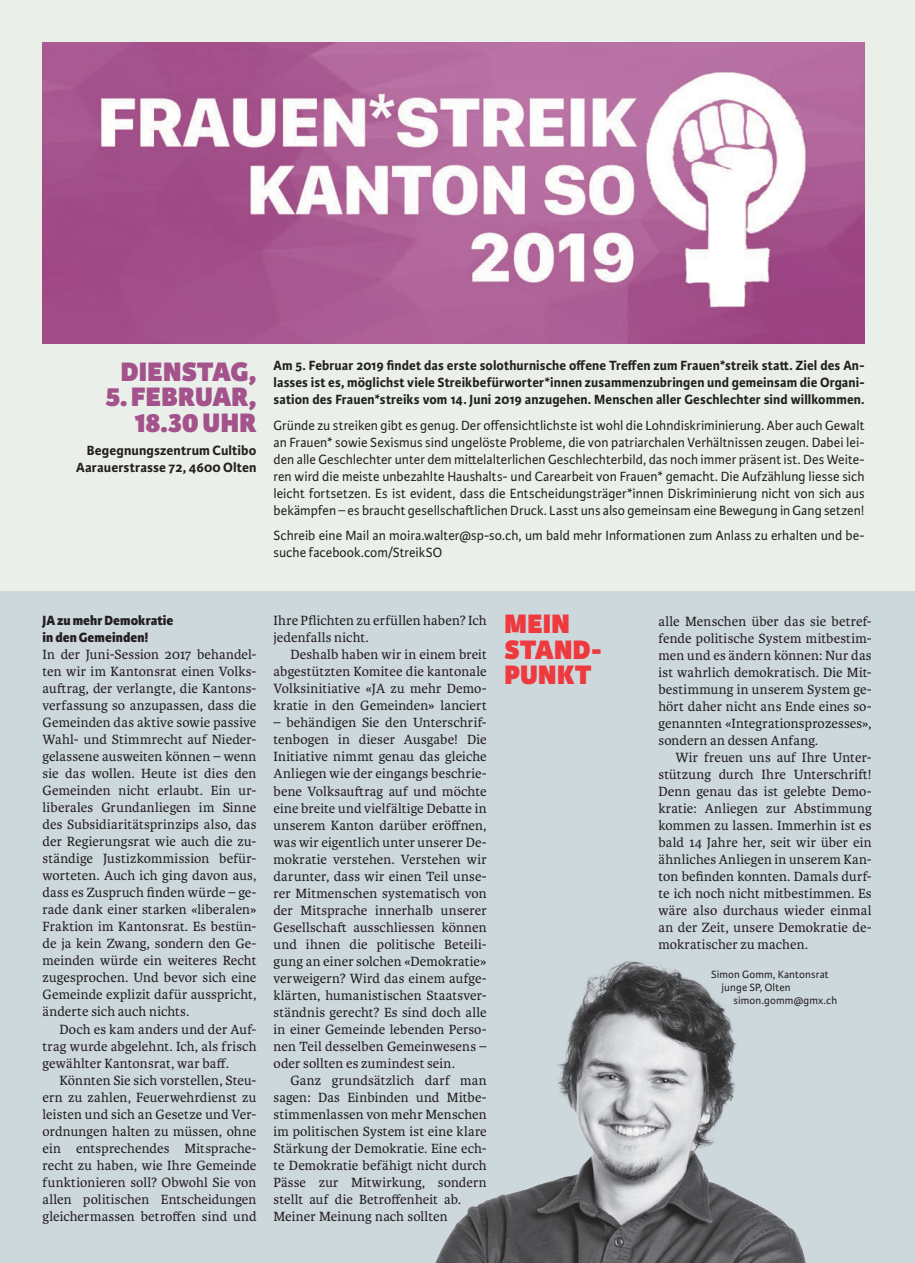
<style>
.page{position:relative;width:915px;height:1263px;background:#fff}
.page>*{position:absolute;margin:0;border:0;box-sizing:border-box;transform-origin:0 0}
.t1{font:800 28.5px/25.5px "Karmina Sans";letter-spacing:.005em;color:#a4528c;text-align:right}
.t2{font:800 28.5px/25.5px "Karmina Sans";letter-spacing:.01em;color:#ee3a3e}
.t3{font:14.25px/17px "Karmina";letter-spacing:.01em;color:#231f20;text-align:justify}
.t4{font:14.25px/17px "Karmina Sans";letter-spacing:.005em;color:#231f20;text-align:justify}
.t5{font:700 14.25px/17px "Karmina Sans";letter-spacing:.01em;color:#231f20;text-align:justify}
.t6{font:800 14.25px/17px "Karmina Sans";letter-spacing:.01em;color:#231f20}
.t7{font:11.25px/12.8px "Karmina Sans";letter-spacing:.01em;color:#231f20}
</style>
<div class="page">
<div style="left:0;top:0;width:914px;height:1263px;background:#eaf0e9"></div>
<div style="left:0;top:591px;width:914px;height:672px;background:#cdd8dd"></div>
<img style="left:435px;top:961px;width:371px;height:302px">
<img style="left:43px;top:43px;width:821px;height:300px">
<h1 class="t1" style="left:121px;top:360px;width:137px">DIENSTAG,</h1>
<h1 class="t1" style="left:105px;top:385px;width:152px">5. FEBRUAR,<br>18.30 UHR</h1>
<p class="t5" style="left:76px;top:442px;width:182px;text-align:right">Begegnungszentrum Cultibo<br>Aarauerstrasse 72, 4600 Olten</p>
<p class="t5" style="left:273px;top:357px;width:592px">Am 5. Februar 2019 findet das erste solothurnische offene Treffen zum Frauen*streik statt. Ziel des An&shy;lasses ist es, möglichst viele Streikbefürworter*innen zusammenzubringen und gemeinsam die Organi&shy;sation des Frauen*streiks vom 14. Juni 2019 anzugehen. Menschen aller Geschlechter sind willkommen.</p>
<p class="t4" style="left:273px;top:417px;width:592px">Gründe zu streiken gibt es genug. Der offensichtlichste ist wohl die Lohndiskriminierung. Aber auch Gewalt an Frauen* sowie Sexismus sind ungelöste Probleme, die von patriarchalen Verhältnissen zeugen. Dabei lei&shy;den alle Geschlechter unter dem mittelalterlichen Geschlechterbild, das noch immer präsent ist. Des Weite&shy;ren wird die meiste unbezahlte Haushalts- und Carearbeit von Frauen* gemacht. Die Aufzählung liesse sich leicht fortsetzen. Es ist evident, dass die Entscheidungsträger*innen Diskriminierung nicht von sich aus bekämpfen – es braucht gesellschaftlichen Druck. Lasst uns also gemeinsam eine Bewegung in Gang setzen!</p>
<p class="t4" style="left:273px;top:527px;width:592px">Schreib eine Mail an moira.walter@sp-so.ch, um bald mehr Informationen zum Anlass zu erhalten und be&shy;suche facebook.com/StreikSO</p>
<p class="t6" style="left:43px;top:612px;width:132px">JA zu mehr Demokratie in den Gemeinden!</p>
<p class="t3" style="left:43px;top:646px;width:215px">In der Juni-Session 2017 behandel&shy;ten wir im Kantonsrat einen Volks&shy;auftrag, der verlangte, die Kantons&shy;verfassung so anzupassen, dass die Gemeinden das aktive sowie passive Wahl- und Stimmrecht auf Nieder&shy;gelassene ausweiten können – wenn sie das wollen. Heute ist dies den Gemeinden nicht erlaubt. Ein ur&shy;liberales Grundanliegen im Sinne des Subsidiaritätsprinzips also, das der Regierungsrat wie auch die zu&shy;ständige Justizkommission befür&shy;worteten. Auch ich ging davon aus, dass es Zuspruch finden würde – ge&shy;rade dank einer starken «liberalen» Fraktion im Kantonsrat. Es bestün&shy;de ja kein Zwang, sondern den Ge&shy;meinden würde ein weiteres Recht zugesprochen. Und bevor sich eine Gemeinde explizit dafür ausspricht, änderte sich auch nichts.</p>
<p class="t3" style="left:43px;top:1020px;width:215px;text-indent:17px">Doch es kam anders und der Auf&shy;trag wurde abgelehnt. Ich, als frisch gewählter Kantonsrat, war baff.</p>
<p class="t3" style="left:43px;top:1072px;width:215px;text-indent:17px">Könnten Sie sich vorstellen, Steu&shy;ern zu zahlen, Feuerwehrdienst zu leisten und sich an Gesetze und Ver&shy;ordnungen halten zu müssen, ohne ein entsprechendes Mitsprache&shy;recht zu haben, wie Ihre Gemeinde funktionieren soll? Obwohl Sie von allen politischen Entscheidungen gleichermassen betroffen sind und</p>
<p class="t3" style="left:273px;top:612px;width:214px">Ihre Pflichten zu erfüllen haben? Ich jedenfalls nicht.</p>
<p class="t3" style="left:273px;top:646px;width:214px;text-indent:17px">Deshalb haben wir in einem breit abgestützten Komitee die kantonale Volksinitiative «JA zu mehr Demo&shy;kratie in den Gemeinden» lanciert</p>
<p class="t3" style="left:273px;top:714px;width:215px">– behändigen Sie den Unterschrif&shy;tenbogen in dieser Ausgabe! Die Initiative nimmt genau das gleiche Anliegen wie der eingangs beschrie&shy;bene Volksauftrag auf und möchte eine breite und vielfältige Debatte in unserem Kanton darüber eröffnen, was wir eigentlich unter unserer De&shy;mokratie verstehen. Verstehen wir darunter, dass wir einen Teil unse&shy;rer Mitmenschen systematisch von der Mitsprache innerhalb unserer Gesellschaft ausschliessen können und ihnen die politische Beteili&shy;gung an einer solchen «Demokratie» verweigern? Wird das einem aufge&shy;klärten, humanistischen Staatsver&shy;ständnis gerecht? Es sind doch alle in einer Gemeinde lebenden Perso&shy;nen Teil desselben Gemeinwesens – oder sollten es zumindest sein.</p>
<p class="t3" style="left:273px;top:1072px;width:215px;text-align:left;text-indent:17px">Ganz grundsätzlich darf man sagen: Das Einbinden und Mitbe&shy;stimmenlassen von mehr Menschen im politischen System ist eine klare<br>Stärkung der Demokratie. Eine ech&shy;te Demokratie befähigt nicht durch<br>Pässe zur Mitwirkung, sondern stellt auf die Betroffenheit ab.<br>Meiner Meinung nach sollten</p>
<h1 class="t2" style="left:504px;top:612px;width:99px">MEIN<br>STAND-<br>PUNKT</h1>
<p class="t3" style="left:658px;top:613px;width:215px">alle Menschen über das sie betref&shy;fende politische System mitbestim&shy;men und es ändern können: Nur das ist wahrlich demokratisch. Die Mit&shy;bestimmung in unserem System ge&shy;hört daher nicht ans Ende eines so&shy;genannten «Integrationsprozesses», sondern an dessen Anfang.</p>
<p class="t3" style="left:658px;top:749px;width:215px;text-indent:17px">Wir freuen uns auf Ihre Unter&shy;stützung durch Ihre Unterschrift!<br>Denn genau das ist gelebte Demo&shy;kratie: Anliegen zur Abstimmung kommen zu lassen. Immerhin ist es bald 14 Jahre her, seit wir über ein ähnliches Anliegen in unserem Kan&shy;ton befinden konnten. Damals durf&shy;te ich noch nicht mitbestimmen. Es wäre also durchaus wieder einmal an der Zeit, unsere Demokratie de&shy;mokratischer zu machen.</p>
<p class="t7" style="left:721px;top:968px;width:109px;text-indent:-10px">Simon Gomm, Kantonsrat junge SP, Olten</p>
<p class="t7" style="left:733px;top:994px;width:105px">simon.gomm@gmx.ch</p>
</div>
